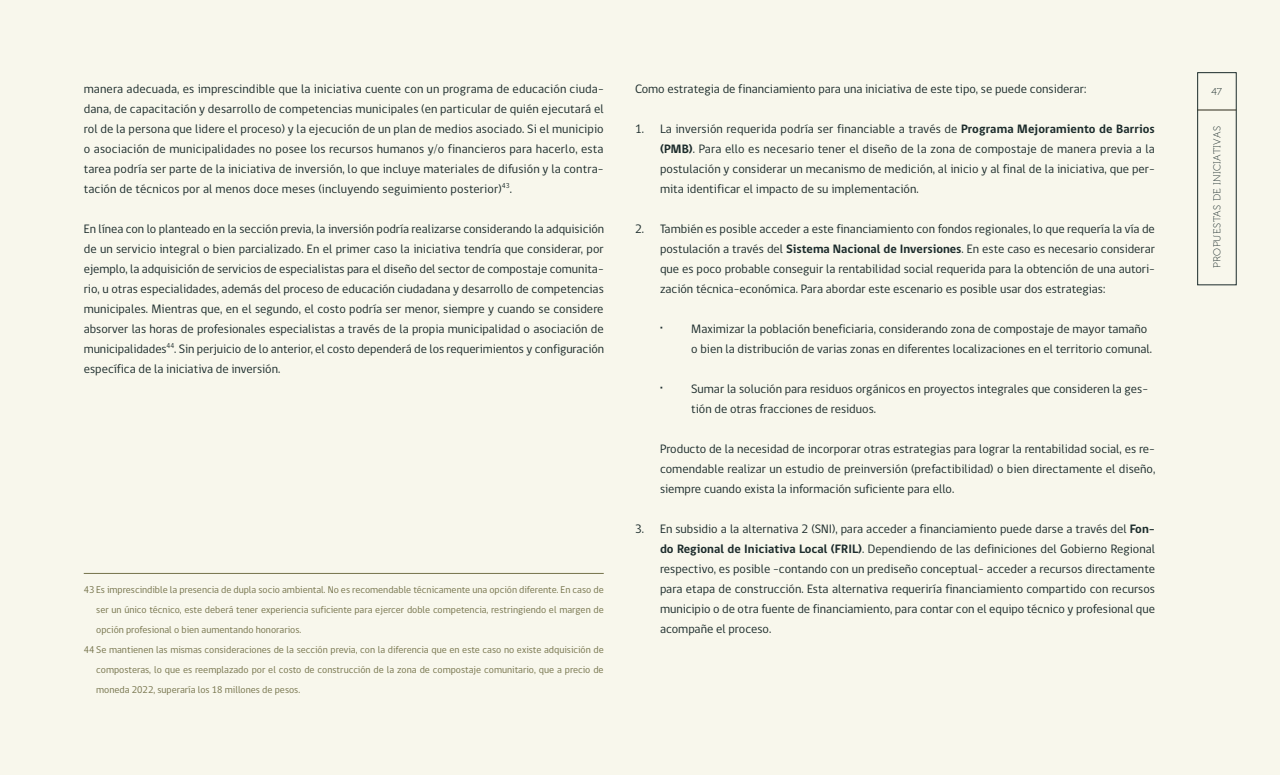
<style>
.page{position:relative;width:1280px;height:775px;background:#f8f7ec}
.page>*{position:absolute;margin:0;border:0;box-sizing:border-box;transform-origin:0 0}
.t1{font:12.5px/20px "gob CL";color:#1b2b2b;text-align:justify}
.t2{font:10px "gob CL";color:#75734b}
.t3{font:10px "Museo 100";letter-spacing:.035em;color:#1b2b2b}
.s1{font-weight:700}
</style>
<div class="page">
<hr style="left:1198px;top:110px;width:38px;height:1px;background:#2b2919">
<hr style="left:84px;top:573px;width:520px;height:1px;background:#75734b">
<p class="t1" style="left:84px;top:79px;width:522px">manera adecuada, es imprescindible que la iniciativa cuente con un programa de educación ciuda&shy;dana, de capacitación y desarrollo de competencias municipales (en particular de quién ejecutará el rol de la persona que lidere el proceso) y la ejecución de un plan de medios asociado. Si el municipio o asociación de municipalidades no posee los recursos humanos y/o financieros para hacerlo, esta tarea podría ser parte de la iniciativa de inversión, lo que incluye materiales de difusión y la contra&shy;tación de técnicos por al menos doce meses (incluyendo seguimiento posterior)<sup>43</sup>.</p>
<p class="t1" style="left:84px;top:219px;width:522px">En línea con lo planteado en la sección previa, la inversión podría realizarse considerando la adquisición de un servicio integral o bien parcializado. En el primer caso la iniciativa tendría que considerar, por ejemplo, la adquisición de servicios de especialistas para el diseño del sector de compostaje comunita&shy;rio, u otras especialidades, además del proceso de educación ciudadana y desarrollo de competencias municipales. Mientras que, en el segundo, el costo podría ser menor, siempre y cuando se considere absorver las horas de profesionales especialistas a través de la propia municipalidad o asociación de municipalidades<sup>44</sup>. Sin perjuicio de lo anterior, el costo dependerá de los requerimientos y configuración específica de la iniciativa de inversión.</p>
<p class="t2" style="left:84px;top:582px;width:522px">43 Es imprescindible la presencia de dupla socio ambiental. No es recomendable técnicamente una opción diferente. En caso de</p>
<p class="t2" style="left:96px;top:602px;width:509px">ser un único técnico, este deberá tener experiencia suficiente para ejercer doble competencia, restringiendo el margen de</p>
<p class="t2" style="left:96px;top:622px;width:207px">opción profesional o bien aumentando honorarios.</p>
<p class="t2" style="left:84px;top:642px;width:522px">44 Se mantienen las mismas consideraciones de la sección previa, con la diferencia que en este caso no existe adquisición de</p>
<p class="t2" style="left:96px;top:662px;width:509px">composteras, lo que es reemplazado por el costo de construcción de la zona de compostaje comunitario, que a precio de</p>
<p class="t2" style="left:96px;top:682px;width:205px">moneda 2022, superaría los 18 millones de pesos.</p>
<p class="t1" style="left:635px;top:79px;width:453px">Como estrategia de financiamiento para una iniciativa de este tipo, se puede considerar:</p>
<p class="t1" style="left:660px;top:119px;width:497px;text-indent:-25px">1. La inversión requerida podría ser financiable a través de <span class="s1">Programa Mejoramiento de Barrios (PMB)</span>. Para ello es necesario tener el diseño de la zona de compostaje de manera previa a la postulación y considerar un mecanismo de medición, al inicio y al final de la iniciativa, que per&shy;mita identificar el impacto de su implementación.</p>
<p class="t1" style="left:660px;top:219px;width:497px;text-indent:-25px">2. También es posible acceder a este financiamiento con fondos regionales, lo que requería la vía de postulación a través del <span class="s1">Sistema Nacional de Inversiones</span>. En este caso es necesario considerar que es poco probable conseguir la rentabilidad social requerida para la obtención de una autori&shy;zación técnica-económica. Para abordar este escenario es posible usar dos estrategias:</p>
<p class="t1" style="left:691px;top:319px;width:462px;text-indent:-31px"><span class="s1">·</span> Maximizar la población beneficiaria, considerando zona de compostaje de mayor tamaño o bien la distribución de varias zonas en diferentes localizaciones en el territorio comunal.</p>
<p class="t1" style="left:691px;top:379px;width:458px;text-indent:-31px"><span class="s1">·</span> Sumar la solución para residuos orgánicos en proyectos integrales que consideren la ges&shy;tión de otras fracciones de residuos.</p>
<p class="t1" style="left:660px;top:439px;width:497px">Producto de la necesidad de incorporar otras estrategias para lograr la rentabilidad social, es re&shy;comendable realizar un estudio de preinversión (prefactibilidad) o bien directamente el diseño, siempre cuando exista la información suficiente para ello.</p>
<p class="t1" style="left:660px;top:519px;width:497px;text-indent:-25px">3. En subsidio a la alternativa 2 (SNI), para acceder a financiamiento puede darse a través del <span class="s1">Fon&shy;do Regional de Iniciativa Local (FRIL)</span>. Dependiendo de las definiciones del Gobierno Regional respectivo, es posible -contando con un prediseño conceptual- acceder a recursos directamente para etapa de construcción. Esta alternativa requeriría financiamiento compartido con recursos municipio o de otra fuente de financiamiento, para contar con el equipo técnico y profesional que acompañe el proceso.</p>
<p class="t3" style="left:1211px;top:86px;width:12px">47</p>
<p class="t3" style="left:1212px;top:268px;width:143px;rotate:-90deg">PROPUESTAS DE INICIATIVAS</p>
</div>
